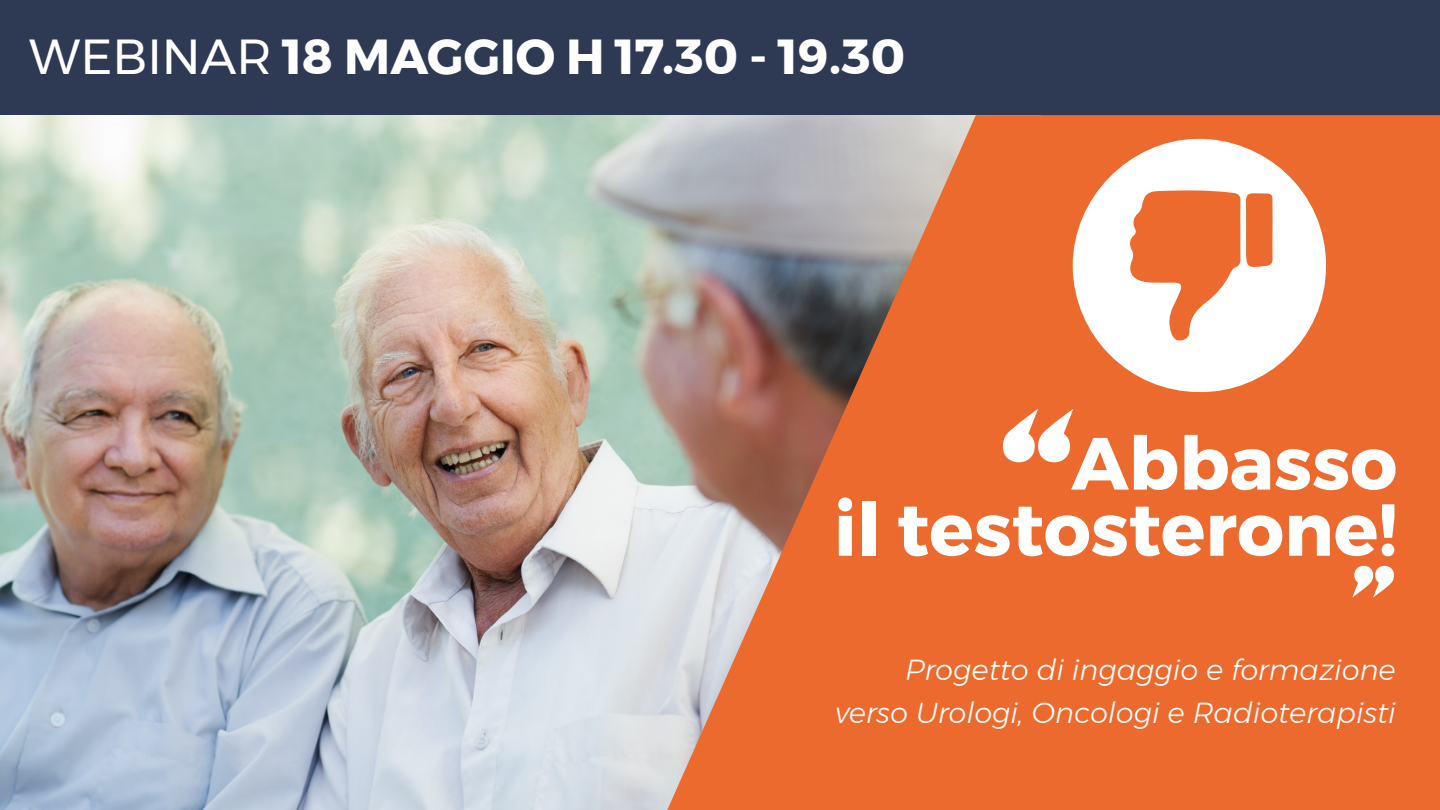
<style>
.page{position:relative;width:1440px;height:810px;background:#2e3a53}
.page>*{position:absolute;margin:0;border:0;box-sizing:border-box;transform-origin:0 0}
.t1{font:700 73.72px/66.2px "Montserrat";color:#fff;text-align:right}
.t2{font:700 49.05px "Montserrat";color:#fff}
.t3{font:italic 300 28.8px/43px "Montserrat";color:#fff;text-align:right}
.t4{font:italic 19.65px "Montserrat";color:#fff}
.s1{font-weight:400}
</style>
<div class="page">
<img style="left:0;top:115px;width:666px;height:695px">
<svg style="left:666px;top:115px;width:774px;height:695px;background:#dc7547"></svg>
<svg style="left:1073px;top:137px;width:253px;height:256px;background:#f7c0a6"></svg>
<svg style="left:1352px;top:566px;width:42px;height:31px"></svg>
<svg style="left:1003px;top:409px;width:70px;height:53px;background:#f7bea4"></svg>
<h2 class="t2" style="left:29px;top:17px;width:877px"><span class="s1">WEBINAR</span> 18 MAGGIO H 17.30 - 19.30</h2>
<h1 class="t1" style="left:834px;top:431px;width:565px">Abbasso<br>il testosterone!</h1>
<p class="t3" style="left:835px;top:648px;width:562px">Progetto di ingaggio e formazione verso Urologi, Oncologi e Radioterapisti</p>
<p class="t4" style="left:973px;top:705px;width:387px">verso Urologi, Oncologi e Radioterapisti</p>
</div>
